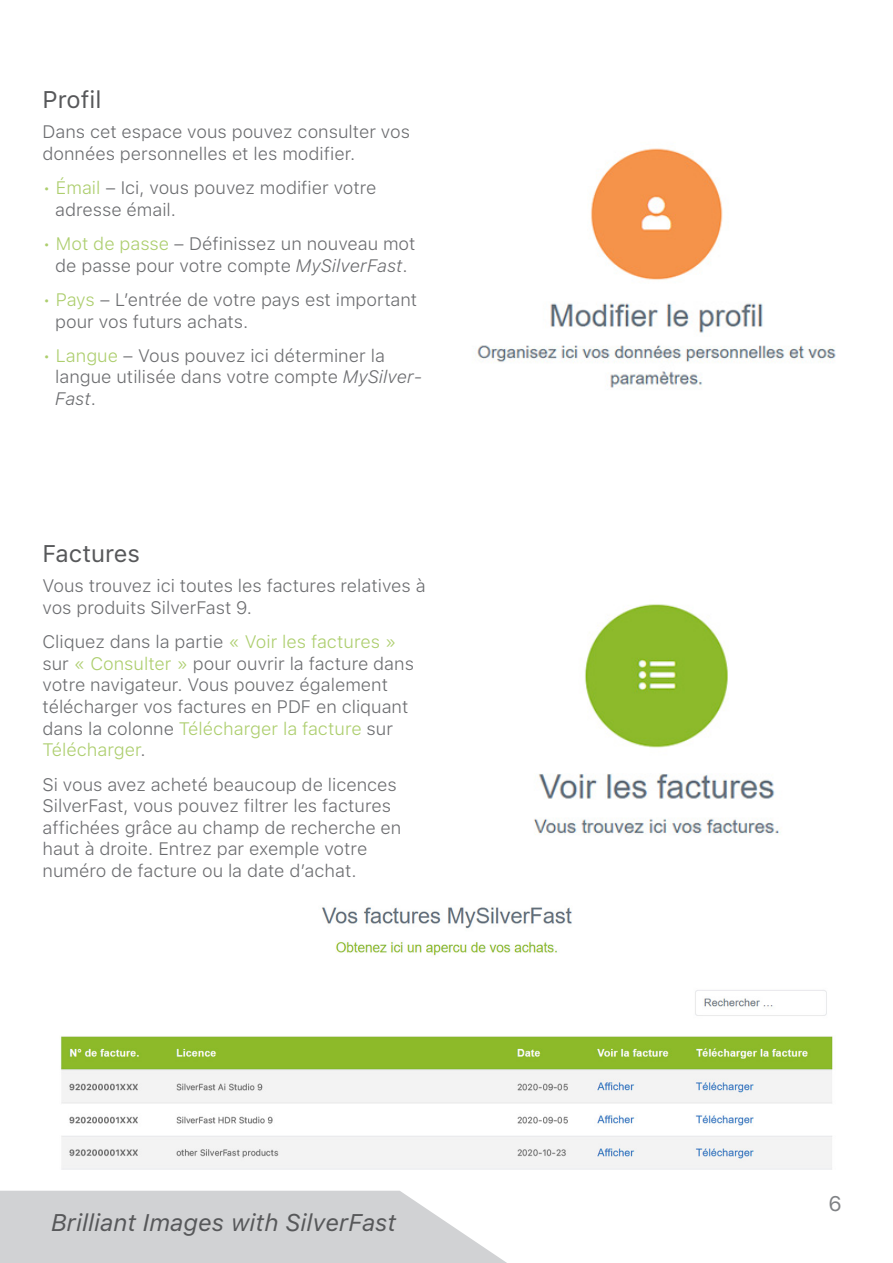
<style>
.page{position:relative;width:893px;height:1263px;background:#fff}
.page>*{position:absolute;margin:0;border:0;box-sizing:border-box;transform-origin:0 0}
.t1{font:italic 24px "SF Pro Text";color:#57585a}
.Überschrift_ohne_Lis{font:24px "SF Pro Text";color:#57585a}
.t2{font:21px "SF Pro Text";color:#808285}
.Text{font:300 18px/21.6px "SF Pro Text";color:#6c6d70}
.s1{color:#adce6e}
.s2{font-style:italic}
</style>
<div class="page">
<svg style="left:0;top:1191px;width:507px;height:72px;background:#d5d6d8"></svg>
<img style="left:475px;top:148px;width:361px;height:242px">
<img style="left:534px;top:604px;width:246px;height:231px">
<img style="left:60px;top:907px;width:773px;height:263px">
<p class="Überschrift_ohne_Lis" style="left:43px;top:86px;width:60px">Profil</p>
<p class="Text" style="left:43px;top:121px;width:369px">Dans cet espace vous pouvez consulter vos données personnelles et les modifier.</p>
<p class="Text" style="left:55px;top:177px;width:323px;text-indent:-13px"><span class="s1">• Émail</span> – Ici, vous pouvez modifier votre adresse émail.</p>
<p class="Text" style="left:43px;top:233px;width:375px;text-align:center"><span class="s1">• Mot de passe</span> – Définissez un nouveau mot de passe pour votre compte <span class="s2">MySilverFast</span>.</p>
<p class="Text" style="left:55px;top:289px;width:364px;text-indent:-13px"><span class="s1">• Pays</span> – L’entrée de votre pays est important pour vos futurs achats.</p>
<p class="Text" style="left:55px;top:345px;width:369px;text-indent:-13px"><span class="s1">• Langue</span> – Vous pouvez ici déterminer la langue utilisée dans votre compte <span class="s2">MySilver-<br>Fast</span>.</p>
<p class="Überschrift_ohne_Lis" style="left:43px;top:540px;width:99px">Factures</p>
<p class="Text" style="left:43px;top:575px;width:385px">Vous trouvez ici toutes les factures relatives à vos produits SilverFast 9.</p>
<p class="Text" style="left:43px;top:631px;width:373px">Cliquez dans la partie <span class="s1">« Voir les factures » </span>sur <span class="s1">« Consulter »</span> pour ouvrir la facture dans votre navigateur. Vous pouvez également télécharger vos factures en PDF en cliquant dans la colonne <span class="s1">Télécharger la facture</span> sur <span class="s1">Télécharger</span>.</p>
<p class="Text" style="left:43px;top:773px;width:360px">Si vous avez acheté beaucoup de licences SilverFast, vous pouvez filtrer les factures affichées grâce au champ de recherche en haut à droite. Entrez par exemple votre numéro de facture ou la date d’achat.</p>
<h1 class="t1" style="left:51px;top:1208px;width:347px">Brilliant Images with SilverFast</h1>
<p class="t2" style="left:829px;top:1191px;width:15px">6</p>
</div>
